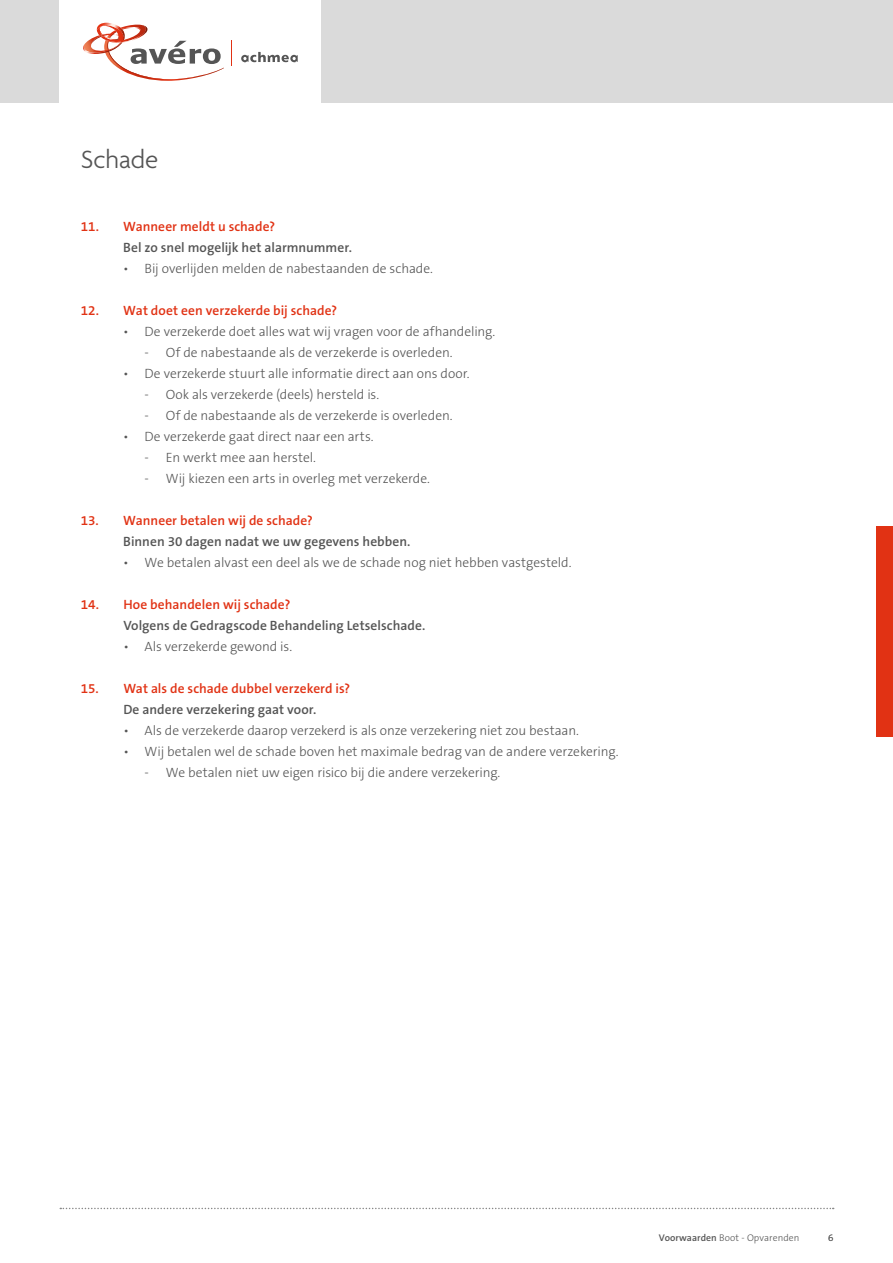
<style>
.page{position:relative;width:893px;height:1263px;background:#fff}
.page>*{position:absolute;margin:0;border:0;box-sizing:border-box;transform-origin:0 0}
.t1{font:300 27px "Agenda";color:#555}
.t2{font:300 13.5px "The Sans B3";letter-spacing:-.005em;color:#555}
.t3{font:600 13.5px "The Sans B6";letter-spacing:.005em;color:#e13214}
.t4{font:600 13.5px "The Sans B6";color:#555}
.t5{font:300 9.75px "The Sans B3";letter-spacing:.005em;color:#555}
.s1{font-family:"The Sans B6";font-weight:600}
</style>
<div class="page">
<div style="left:0;top:0;width:893px;height:103px;background:#dadada"></div>
<div style="left:60px;top:0;width:261px;height:103px;background:#fff"></div>
<svg style="left:241px;top:52px;width:57px;height:10px"></svg>
<svg style="left:83px;top:22px;width:141px;height:59px"></svg>
<svg style="left:231px;top:41px;width:1px;height:25px"></svg>
<svg style="left:60px;top:1208px;width:774px;height:1px"></svg>
<div style="left:876px;top:526px;width:17px;height:211px;background:#e13214"></div>
<h1 class="t1" style="left:81px;top:145px;width:79px">Schade</h1>
<p class="t3" style="left:81px;top:219px;width:196px">11. Wanneer meldt u schade?</p>
<p class="t4" style="left:123px;top:240px;width:230px">Bel zo snel mogelijk het alarmnummer.</p>
<p class="t2" style="left:123px;top:262px;width:311px">• Bij overlijden melden de nabestaanden de schade.</p>
<p class="t3" style="left:81px;top:303px;width:258px">12. Wat doet een verzekerde bij schade?</p>
<p class="t2" style="left:123px;top:325px;width:374px">• De verzekerde doet alles wat wij vragen voor de afhandeling.</p>
<p class="t2" style="left:145px;top:346px;width:310px">- Of de nabestaande als de verzekerde is overleden.</p>
<p class="t2" style="left:123px;top:367px;width:348px">• De verzekerde stuurt alle informatie direct aan ons door.</p>
<p class="t2" style="left:145px;top:388px;width:236px">- Ook als verzekerde (deels) hersteld is.</p>
<p class="t2" style="left:145px;top:409px;width:310px">- Of de nabestaande als de verzekerde is overleden.</p>
<p class="t2" style="left:123px;top:430px;width:252px">• De verzekerde gaat direct naar een arts.</p>
<p class="t2" style="left:145px;top:451px;width:173px">- En werkt mee aan herstel.</p>
<p class="t2" style="left:145px;top:472px;width:287px">- Wij kiezen een arts in overleg met verzekerde.</p>
<p class="t3" style="left:81px;top:513px;width:234px">13. Wanneer betalen wij de schade?</p>
<p class="t4" style="left:123px;top:534px;width:289px">Binnen 30 dagen nadat we uw gegevens hebben.</p>
<p class="t2" style="left:123px;top:556px;width:450px">• We betalen alvast een deel als we de schade nog niet hebben vastgesteld.</p>
<p class="t3" style="left:81px;top:597px;width:211px">14. Hoe behandelen wij schade?</p>
<p class="t4" style="left:123px;top:618px;width:303px">Volgens de Gedragscode Behandeling Letselschade.</p>
<p class="t2" style="left:123px;top:640px;width:170px">• Als verzekerde gewond is.</p>
<p class="t3" style="left:81px;top:681px;width:271px">15. Wat als de schade dubbel verzekerd is?</p>
<p class="t4" style="left:123px;top:702px;width:194px">De andere verzekering gaat voor.</p>
<p class="t2" style="left:123px;top:724px;width:457px">• Als de verzekerde daarop verzekerd is als onze verzekering niet zou bestaan.</p>
<p class="t2" style="left:123px;top:745px;width:497px">• Wij betalen wel de schade boven het maximale bedrag van de andere verzekering.</p>
<p class="t2" style="left:145px;top:766px;width:357px">- We betalen niet uw eigen risico bij die andere verzekering.</p>
<p class="t5" style="left:659px;top:1233px;width:142px"><span class="s1">Voorwaarden</span> Boot - Opvarenden</p>
<p class="t5" style="left:828px;top:1233px;width:7px">6</p>
</div>
